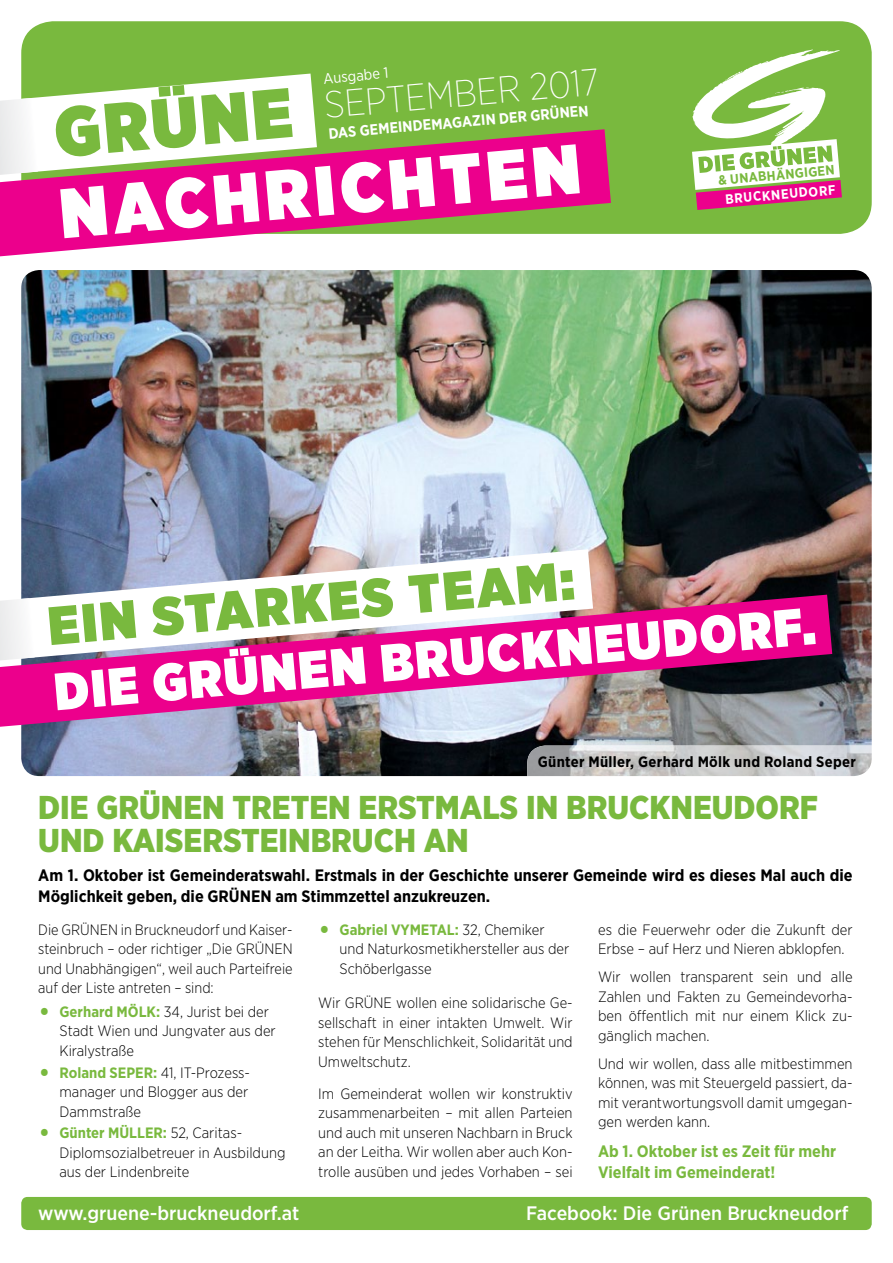
<style>
.page{position:relative;width:893px;height:1263px;background:#fff}
.page>*{position:absolute;margin:0;border:0;box-sizing:border-box;transform-origin:0 0}
.t1{font:900 70.05px "Gotham Narrow";color:#fff}
.t2{font:900 70.05px "Gotham Narrow";color:#79b93e}
.t3{font:900 54px "Gotham Narrow";color:#79b93e}
.t4{font:900 52.5px "Gotham Narrow";color:#fff}
.t5{font:200 37.5px "Gotham Narrow";color:#fff}
.t6{font:900 33px/33px "Gotham Narrow";color:#79b93e}
.t7{font:500 19.5px "Gotham Narrow";color:#fff;scale:1.04 1}
.t8{font:700 16.5px/21px "Gotham Narrow";color:#000}
.t9{font:700 16.5px/21px "Gotham Narrow";color:#79b93e}
.t10{font:300 15px/19.5px "Gotham Narrow";color:#000;text-align:justify}
.t11{font:700 15px "Gotham Narrow";letter-spacing:.02em;color:#000}
.t12{font:700 15px "Gotham Narrow";color:#fff}
.t13{font:15px "Gotham Narrow";color:#fff}
.t14{font:700 13.5px "Gotham Narrow";color:#79b93e}
.t15{font:700 13.5px "Gotham Narrow";color:#fff}
.s1{font-size:30px;color:#79b93e}
.s2{font-weight:700;color:#79b93e}
</style>
<div class="page">
<div style="left:21px;top:21px;width:851px;height:213px;background:#79b93e;border-radius:32px"></div>
<svg style="left:0;top:129px;width:611px;height:128px;fill:#ec008c"></svg>
<svg style="left:0;top:74px;width:317px;height:104px"></svg>
<div style="left:21px;top:1197px;width:851px;height:33px;background:#79b93e;border-radius:6px"></div>
<img style="left:21px;top:270px;width:851px;height:506px">
<img style="left:0;top:595px;width:832px;height:135px">
<svg style="left:0;top:549px;width:593px;height:115px"></svg>
<svg style="left:0;top:598px;width:35px;height:62px"></svg>
<svg style="left:527px;top:745px;width:345px;height:31px;background:#c6c7c8"></svg>
<div style="left:41px;top:1008px;width:7px;height:7px;border:1px solid #fff;border-radius:3px"></div>
<div style="left:41px;top:1068px;width:7px;height:8px;border:1px solid #fff;border-radius:3px"></div>
<div style="left:41px;top:1129px;width:7px;height:7px;border:1px solid #fff;border-radius:3px"></div>
<div style="left:321px;top:926px;width:7px;height:7px;border:1px solid #fff;border-radius:3px"></div>
<svg style="left:692px;top:49px;width:150px;height:161px"></svg>
<p class="t13" style="left:323px;top:69px;width:67px;rotate:-5deg">Ausgabe 1</p>
<h3 class="t5" style="left:322px;top:82px;width:277px;rotate:-5deg">SEPTEMBER 2017</h3>
<h1 class="t2" style="left:50px;top:86px;width:240px;rotate:-5deg">GRÜNE</h1>
<p class="t12" style="left:328px;top:124px;width:262px;rotate:-5deg">DAS GEMEINDEMAGAZIN DER GRÜNEN</p>
<h1 class="t1" style="left:56px;top:167px;width:523px;rotate:-5deg">NACHRICHTEN</h1>
<p class="t14" style="left:718px;top:171px;width:118px;rotate:-5deg">&amp; UNABHÄNGIGEN</p>
<p class="t15" style="left:724px;top:190px;width:112px;rotate:-5deg">BRUCKNEUDORF</p>
<h2 class="t3" style="left:45px;top:590px;width:529px;rotate:-5deg">EIN STARKES TEAM:</h2>
<h3 class="t4" style="left:51px;top:656px;width:765px;rotate:-5deg">DIE GRÜNEN BRUCKNEUDORF.</h3>
<p class="t11" style="left:538px;top:752px;width:320px">Günter Müller, Gerhard Mölk und Roland Seper</p>
<h3 class="t6" style="left:38px;top:790px;width:781px">DIE GRÜNEN TRETEN ERSTMALS IN BRUCKNEUDORF<br>UND KAISERSTEINBRUCH AN</h3>
<p class="t8" style="left:38px;top:865px;width:816px">Am 1. Oktober ist Gemeinderatswahl. Erstmals in der Geschichte unserer Gemeinde wird es dieses Mal auch die<br>Möglichkeit geben, die GRÜNEN am Stimmzettel anzukreuzen.</p>
<p class="t10" style="left:38px;top:919px;width:256px">Die GrÜnen in Bruckneudorf und Kaiser&shy;steinbruch – oder richtiger „Die GrÜnen und Unabhängigen“, weil auch parteifreie auf der Liste antreten – sind:</p>
<p class="t10" style="left:60px;top:1001px;width:218px;text-align:left;text-indent:-21px"><span class="s1">•</span> <span class="s2">Gerhard MÖLK:</span> 34, Jurist bei der stadt Wien und Jungvater aus der<br>Kiralystraße</p>
<p class="t10" style="left:60px;top:1062px;width:192px;text-indent:-21px"><span class="s1">•</span> <span class="s2">Roland SEPER:</span> 41, IT-prozess&shy;manager und Blogger aus der Dammstraße</p>
<p class="t10" style="left:60px;top:1123px;width:228px;text-align:left;text-indent:-21px"><span class="s1">•</span> <span class="s2">Günter MÜLLER:</span> 52, Caritas-<br>Diplomsozialbetreuer in ausbildung aus der Lindenbreite</p>
<p class="t10" style="left:598px;top:919px;width:256px">es die Feuerwehr oder die zukunft der erbse – auf Herz und nieren abklopfen.</p>
<p class="t10" style="left:598px;top:967px;width:256px">Wir wollen transparent sein und alle zahlen und Fakten zu Gemeindevorha&shy;ben öffentlich mit nur einem Klick zu&shy;gänglich machen.</p>
<p class="t10" style="left:598px;top:1053px;width:256px">Und wir wollen, dass alle mitbestimmen können, was mit steuergeld passiert, da&shy;mit verantwortungsvoll damit umgegan&shy;gen werden kann.</p>
<p class="t9" style="left:598px;top:1140px;width:239px">Ab 1. Oktober ist es Zeit für mehr<br>Vielfalt im Gemeinderat!</p>
<p class="t10" style="left:339px;top:919px;width:231px;text-align:left;text-indent:-21px"><span class="s1">•</span> <span class="s2">Gabriel VYMETAL:</span> 32, Chemiker und naturkosmetikhersteller aus der schöberlgasse</p>
<p class="t10" style="left:318px;top:993px;width:256px">Wir GrÜne wollen eine solidarische Ge&shy;sellschaft in einer intakten Umwelt. Wir stehen für Menschlichkeit, solidarität und Umweltschutz.</p>
<p class="t10" style="left:318px;top:1083px;width:256px">Im Gemeinderat wollen wir konstruktiv zusammenarbeiten – mit allen parteien und auch mit unseren nachbarn in Bruck an der Leitha. Wir wollen aber auch Kon&shy;trolle ausüben und jedes Vorhaben – sei</p>
<h3 class="t7" style="left:38px;top:1201px;width:252px">www.gruene-bruckneudorf.at</h3>
<h3 class="t7" style="left:526px;top:1201px;width:311px">Facebook: Die Grünen Bruckneudorf</h3>
</div>
